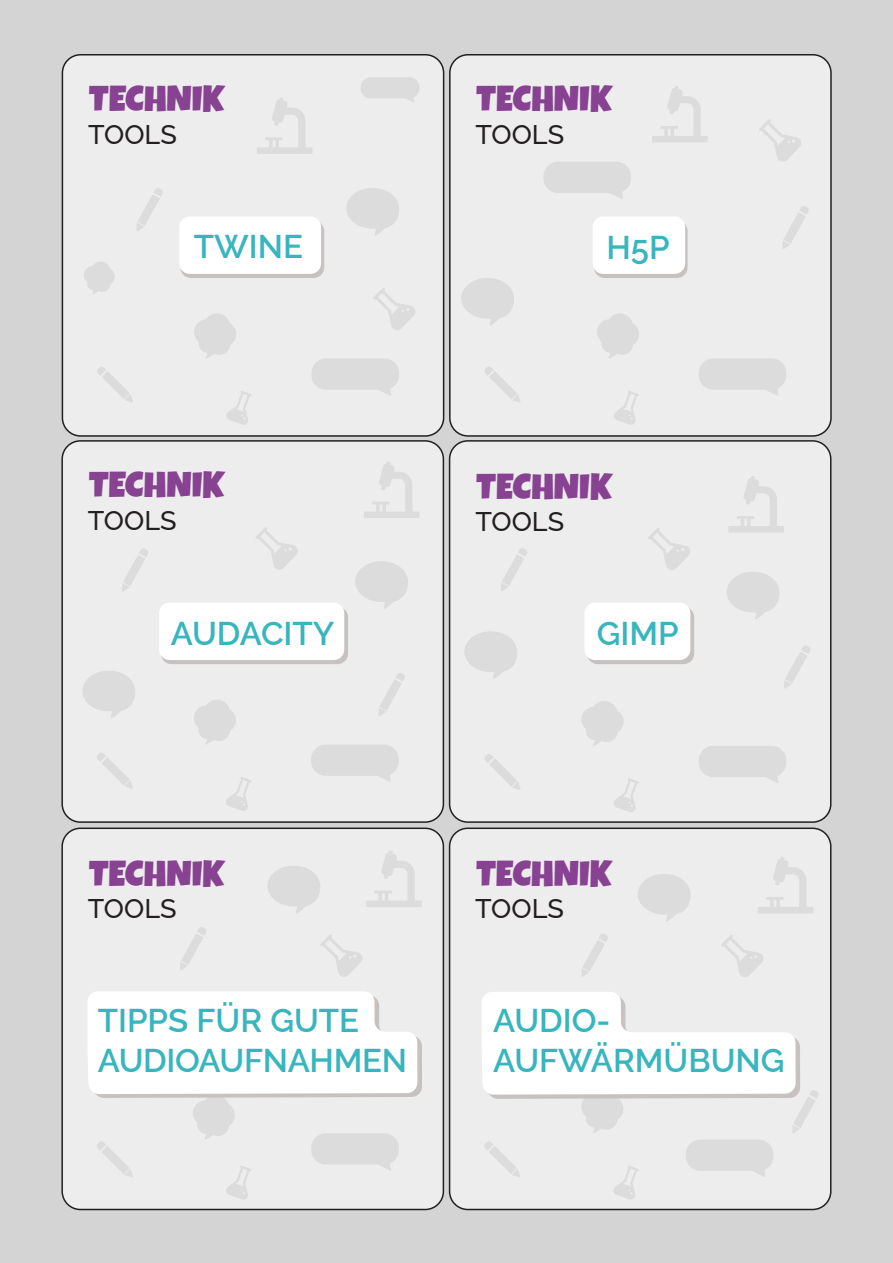
<style>
.page{position:relative;width:893px;height:1263px;background:#d4d4d4}
.page>*{position:absolute;margin:0;border:0;box-sizing:border-box;transform-origin:0 0}
.t1{font:36px "Luckiest Guy";color:#874291}
.t2{font:600 33px/39.6px "Raleway";color:#38b5bd}
.t3{font:500 27px "Raleway";color:#231f20}
</style>
<div class="page">
<div style="left:62px;top:441px;width:381px;height:381px;background:#ededed;border-radius:18px"></div>
<div style="left:61px;top:440px;width:383px;height:383px;border:2px solid #231f20;border-radius:18px"></div>
<div style="left:450px;top:441px;width:381px;height:381px;background:#ededed;border-radius:18px"></div>
<div style="left:449px;top:440px;width:382px;height:383px;border:2px solid #231f20;border-radius:18px"></div>
<div style="left:62px;top:828px;width:381px;height:381px;background:#ededed;border-radius:18px"></div>
<div style="left:61px;top:827px;width:383px;height:383px;border:2px solid #231f20;border-radius:18px"></div>
<div style="left:450px;top:828px;width:381px;height:381px;background:#ededed;border-radius:18px"></div>
<div style="left:449px;top:827px;width:382px;height:383px;border:2px solid #231f20;border-radius:18px"></div>
<div style="left:62px;top:55px;width:382px;height:381px;background:#ededed;border-radius:18px"></div>
<div style="left:62px;top:54px;width:382px;height:383px;border:2px solid #231f20;border-radius:18px"></div>
<div style="left:450px;top:55px;width:381px;height:381px;background:#ededed;border-radius:18px"></div>
<div style="left:449px;top:54px;width:383px;height:383px;border:2px solid #231f20;border-radius:18px"></div>
<svg style="left:137px;top:188px;width:26px;height:43px"></svg>
<svg style="left:784px;top:646px;width:26px;height:42px"></svg>
<svg style="left:373px;top:288px;width:42px;height:42px"></svg>
<svg style="left:759px;top:119px;width:42px;height:43px"></svg>
<svg style="left:648px;top:528px;width:42px;height:42px"></svg>
<svg style="left:597px;top:314px;width:42px;height:44px"></svg>
<svg style="left:346px;top:188px;width:53px;height:48px"></svg>
<svg style="left:461px;top:278px;width:53px;height:48px"></svg>
<svg style="left:464px;top:631px;width:53px;height:48px"></svg>
<svg style="left:97px;top:367px;width:36px;height:35px"></svg>
<svg style="left:485px;top:367px;width:35px;height:35px"></svg>
<svg style="left:485px;top:754px;width:35px;height:36px"></svg>
<svg style="left:194px;top:314px;width:42px;height:44px"></svg>
<svg style="left:582px;top:701px;width:42px;height:45px"></svg>
<svg style="left:312px;top:359px;width:87px;height:37px"></svg>
<svg style="left:699px;top:359px;width:87px;height:37px"></svg>
<svg style="left:699px;top:746px;width:87px;height:37px"></svg>
<svg style="left:257px;top:97px;width:55px;height:57px"></svg>
<svg style="left:652px;top:86px;width:56px;height:56px"></svg>
<svg style="left:728px;top:476px;width:56px;height:56px"></svg>
<svg style="left:226px;top:391px;width:26px;height:34px"></svg>
<svg style="left:614px;top:391px;width:25px;height:34px"></svg>
<svg style="left:782px;top:206px;width:27px;height:43px"></svg>
<svg style="left:614px;top:778px;width:25px;height:34px"></svg>
<svg style="left:84px;top:262px;width:31px;height:32px"></svg>
<svg style="left:180px;top:927px;width:26px;height:43px"></svg>
<svg style="left:320px;top:935px;width:42px;height:42px"></svg>
<svg style="left:721px;top:935px;width:42px;height:42px"></svg>
<svg style="left:484px;top:1141px;width:36px;height:36px"></svg>
<svg style="left:686px;top:1140px;width:87px;height:37px"></svg>
<svg style="left:366px;top:851px;width:56px;height:56px"></svg>
<svg style="left:758px;top:857px;width:55px;height:56px"></svg>
<svg style="left:88px;top:991px;width:334px;height:208px"></svg>
<svg style="left:614px;top:1166px;width:25px;height:34px"></svg>
<svg style="left:256px;top:527px;width:42px;height:42px"></svg>
<svg style="left:194px;top:700px;width:42px;height:44px"></svg>
<svg style="left:82px;top:671px;width:53px;height:47px"></svg>
<svg style="left:97px;top:753px;width:36px;height:35px"></svg>
<svg style="left:311px;top:745px;width:88px;height:37px"></svg>
<svg style="left:364px;top:462px;width:55px;height:56px"></svg>
<svg style="left:226px;top:777px;width:25px;height:34px"></svg>
<svg style="left:379px;top:673px;width:26px;height:43px"></svg>
<div style="left:180px;top:221px;width:144px;height:57px;background:#c7c2bf;border-radius:11px"></div>
<div style="left:179px;top:216px;width:142px;height:58px;background:#fff;border-radius:11px"></div>
<div style="left:594px;top:221px;width:94px;height:57px;background:#c7c2bf;border-radius:11px"></div>
<div style="left:593px;top:216px;width:92px;height:58px;background:#fff;border-radius:11px"></div>
<svg style="left:482px;top:992px;width:336px;height:141px"></svg>
<div style="left:161px;top:607px;width:187px;height:57px;background:#c7c2bf;border-radius:11px"></div>
<div style="left:159px;top:603px;width:185px;height:57px;background:#fff;border-radius:11px"></div>
<svg style="left:361px;top:77px;width:58px;height:25px"></svg>
<svg style="left:544px;top:162px;width:87px;height:37px"></svg>
<svg style="left:122px;top:549px;width:26px;height:42px"></svg>
<svg style="left:501px;top:548px;width:26px;height:43px"></svg>
<div style="left:587px;top:607px;width:107px;height:57px;background:#c7c2bf;border-radius:11px"></div>
<div style="left:584px;top:603px;width:106px;height:57px;background:#fff;border-radius:11px"></div>
<svg style="left:727px;top:572px;width:52px;height:47px"></svg>
<svg style="left:355px;top:561px;width:53px;height:48px"></svg>
<svg style="left:268px;top:866px;width:52px;height:47px"></svg>
<svg style="left:638px;top:874px;width:53px;height:47px"></svg>
<svg style="left:582px;top:934px;width:26px;height:43px"></svg>
<p class="t1" style="left:89px;top:75px;width:137px">TECHNIK</p>
<p class="t3" style="left:88px;top:112px;width:90px">TOOLS</p>
<p class="t1" style="left:477px;top:75px;width:137px">TECHNIK</p>
<p class="t3" style="left:476px;top:112px;width:90px">TOOLS</p>
<p class="t2" style="left:194px;top:223px;width:111px">TWINE</p>
<p class="t2" style="left:606px;top:223px;width:65px">H5P</p>
<p class="t1" style="left:89px;top:461px;width:137px">TECHNIK</p>
<p class="t3" style="left:88px;top:499px;width:90px">TOOLS</p>
<p class="t2" style="left:171px;top:610px;width:165px">AUDACITY</p>
<p class="t1" style="left:477px;top:463px;width:137px">TECHNIK</p>
<p class="t3" style="left:476px;top:500px;width:90px">TOOLS</p>
<p class="t2" style="left:597px;top:610px;width:83px">GIMP</p>
<p class="t1" style="left:89px;top:850px;width:137px">TECHNIK</p>
<p class="t1" style="left:476px;top:850px;width:137px">TECHNIK</p>
<p class="t3" style="left:88px;top:887px;width:90px">TOOLS</p>
<p class="t3" style="left:475px;top:887px;width:90px">TOOLS</p>
<p class="t2" style="left:98px;top:997px;width:311px">TIPPS FÜR GUTE<br>AUDIOAUFNAHMEN</p>
<p class="t2" style="left:493px;top:997px;width:293px">AUDIO-<br>AUFWÄRMÜBUNG</p>
</div>
